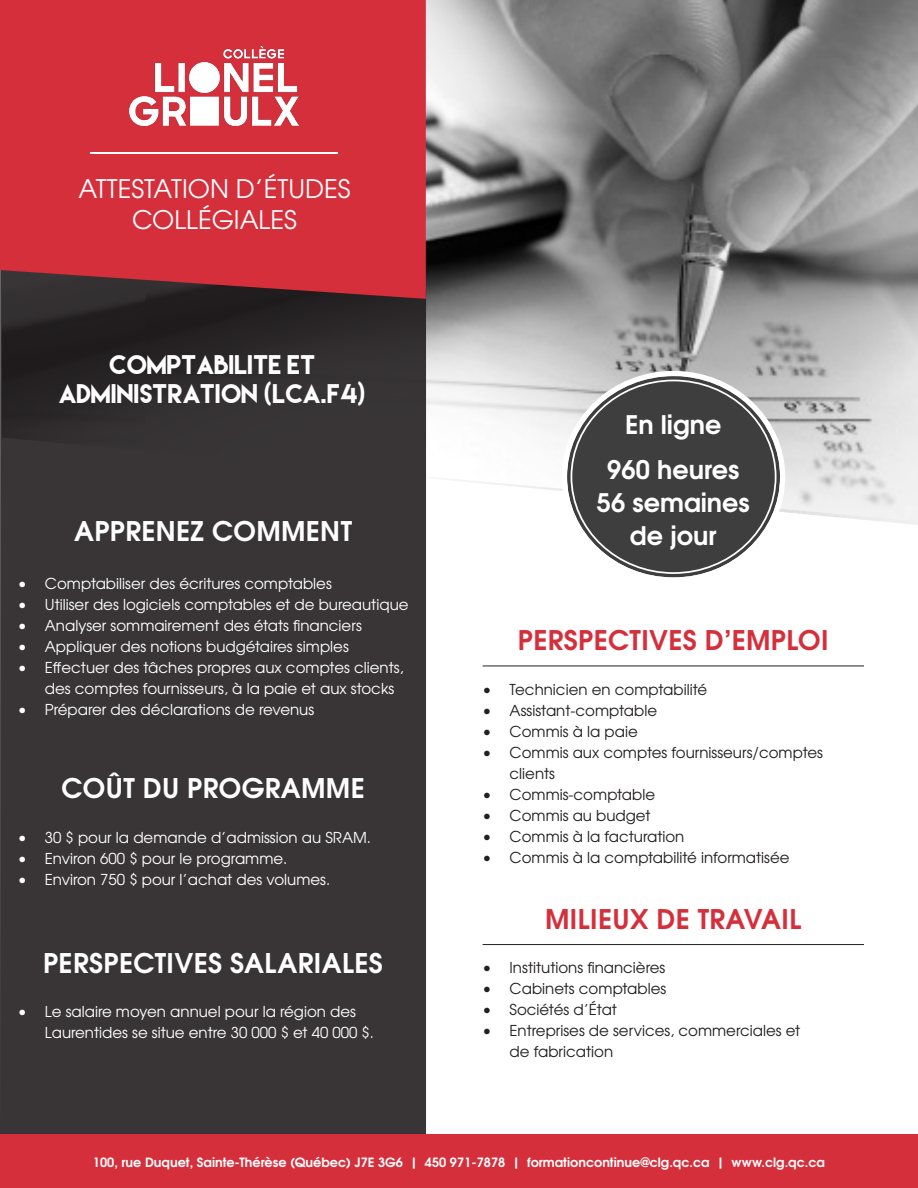
<style>
.page{position:relative;width:918px;height:1188px;background:#fff}
.page>*{position:absolute;margin:0;border:0;box-sizing:border-box;transform-origin:0 0}
.t1{font:700 27px "Te X Gyre Adventor";letter-spacing:.015em;color:#fff}
.t2{font:700 27px "Te X Gyre Adventor";letter-spacing:.015em;color:#d52f3c}
.t3{font:700 25.5px "Te X Gyre Adventor";color:#fff}
.t4{font:25.5px "Te X Gyre Adventor";color:#fff}
.t5{font:24px/28.8px "Lemon Milk";color:#fff;text-align:center}
.t6{font:15px/21px "Te X Gyre Adventor";color:#fff}
.t7{font:15px/21px "Te X Gyre Adventor";color:#231f20}
.t8{font:700 12.75px "Te X Gyre Adventor";color:#fff}
</style>
<div class="page">
<img style="left:426px;top:0;width:492px;height:521px">
<svg style="left:0;top:299px;width:426px;height:835px;background:#373334"></svg>
<div style="left:0;top:0;width:426px;height:299px;background:#d52f3c"></div>
<img style="left:130px;top:46px;width:168px;height:79px">
<hr style="left:91px;top:152px;width:247px;height:1px;background:#fff">
<div style="left:0;top:1134px;width:918px;height:54px;background:#d52f3c"></div>
<hr style="left:483px;top:666px;width:381px;height:1px;background:#231f20">
<div style="left:567px;top:376px;width:213px;height:201px;background:#3e3e3f;border-radius:50%"></div>
<div style="left:562px;top:371px;width:223px;height:212px;border:5px solid #fff;border-radius:50%"></div>
<hr style="left:483px;top:944px;width:381px;height:1px;background:#231f20">
<p class="t4" style="left:78px;top:169px;width:274px">ATTESTATION D’ÉTUDES</p>
<p class="t4" style="left:132px;top:199px;width:166px">COLLÉGIALES</p>
<p class="t5" style="left:60px;top:350px;width:308px">COMPTABILITE ET<br>ADMINISTRATION (LCA.F4)</p>
<p class="t1" style="left:74px;top:508px;width:279px">APPRENEZ COMMENT</p>
<p class="t6" style="left:18px;top:572px;width:315px">• Comptabiliser des écritures comptables</p>
<p class="t6" style="left:18px;top:593px;width:392px">• Utiliser des logiciels comptables et de bureautique</p>
<p class="t6" style="left:18px;top:614px;width:346px">• Analyser sommairement des états financiers</p>
<p class="t6" style="left:18px;top:635px;width:333px">• Appliquer des notions budgétaires simples</p>
<p class="t6" style="left:45px;top:656px;width:360px;text-indent:-27px">• Effectuer des tâches propres aux comptes clients, des comptes fournisseurs, à la paie et aux stocks</p>
<p class="t6" style="left:18px;top:698px;width:298px">• Préparer des déclarations de revenus</p>
<p class="t1" style="left:61px;top:765px;width:305px">COÛT DU PROGRAMME</p>
<p class="t6" style="left:18px;top:826px;width:355px">• 30 $ pour la demande d’admission au SRAM.</p>
<p class="t6" style="left:18px;top:847px;width:271px">• Environ 600 $ pour le programme.</p>
<p class="t6" style="left:18px;top:868px;width:314px">• Environ 750 $ pour l’achat des volumes.</p>
<p class="t1" style="left:43px;top:939px;width:341px">PERSPECTIVES SALARIALES</p>
<p class="t6" style="left:45px;top:1000px;width:331px;text-indent:-27px">• Le salaire moyen annuel pour la région des<br>Laurentides se situe entre 30 000 $ et 40 000 $.</p>
<p class="t3" style="left:625px;top:403px;width:98px">En ligne</p>
<p class="t3" style="left:607px;top:448px;width:134px">960 heures</p>
<p class="t3" style="left:597px;top:481px;width:154px">56 semaines</p>
<p class="t3" style="left:630px;top:514px;width:88px">de jour</p>
<p class="t2" style="left:518px;top:617px;width:312px">PERSPECTIVES D’EMPLOI</p>
<p class="t7" style="left:483px;top:678px;width:226px">• Technicien en comptabilité</p>
<p class="t7" style="left:483px;top:699px;width:176px">• Assistant-comptable</p>
<p class="t7" style="left:483px;top:720px;width:157px">• Commis à la paie</p>
<p class="t7" style="left:510px;top:741px;width:315px;text-indent:-27px">• Commis aux comptes fournisseurs/comptes clients</p>
<p class="t7" style="left:483px;top:783px;width:174px">• Commis-comptable</p>
<p class="t7" style="left:483px;top:804px;width:169px">• Commis au budget</p>
<p class="t7" style="left:483px;top:825px;width:203px">• Commis à la facturation</p>
<p class="t7" style="left:483px;top:846px;width:309px">• Commis à la comptabilité informatisée</p>
<p class="t2" style="left:545px;top:895px;width:258px">MILIEUX DE TRAVAIL</p>
<p class="t7" style="left:483px;top:956px;width:184px">• Institutions financières</p>
<p class="t7" style="left:483px;top:977px;width:185px">• Cabinets comptables</p>
<p class="t7" style="left:483px;top:998px;width:136px">• Sociétés d’État</p>
<p class="t7" style="left:510px;top:1019px;width:292px;text-indent:-27px">• Entreprises de services, commerciales et de fabrication</p>
<p class="t8" style="left:93px;top:1151px;width:734px">100, rue Duquet, Sainte-Thérèse (Québec) J7E 3G6 | 450 971-7878 | formationcontinue@clg.qc.ca | www.clg.qc.ca</p>
</div>
